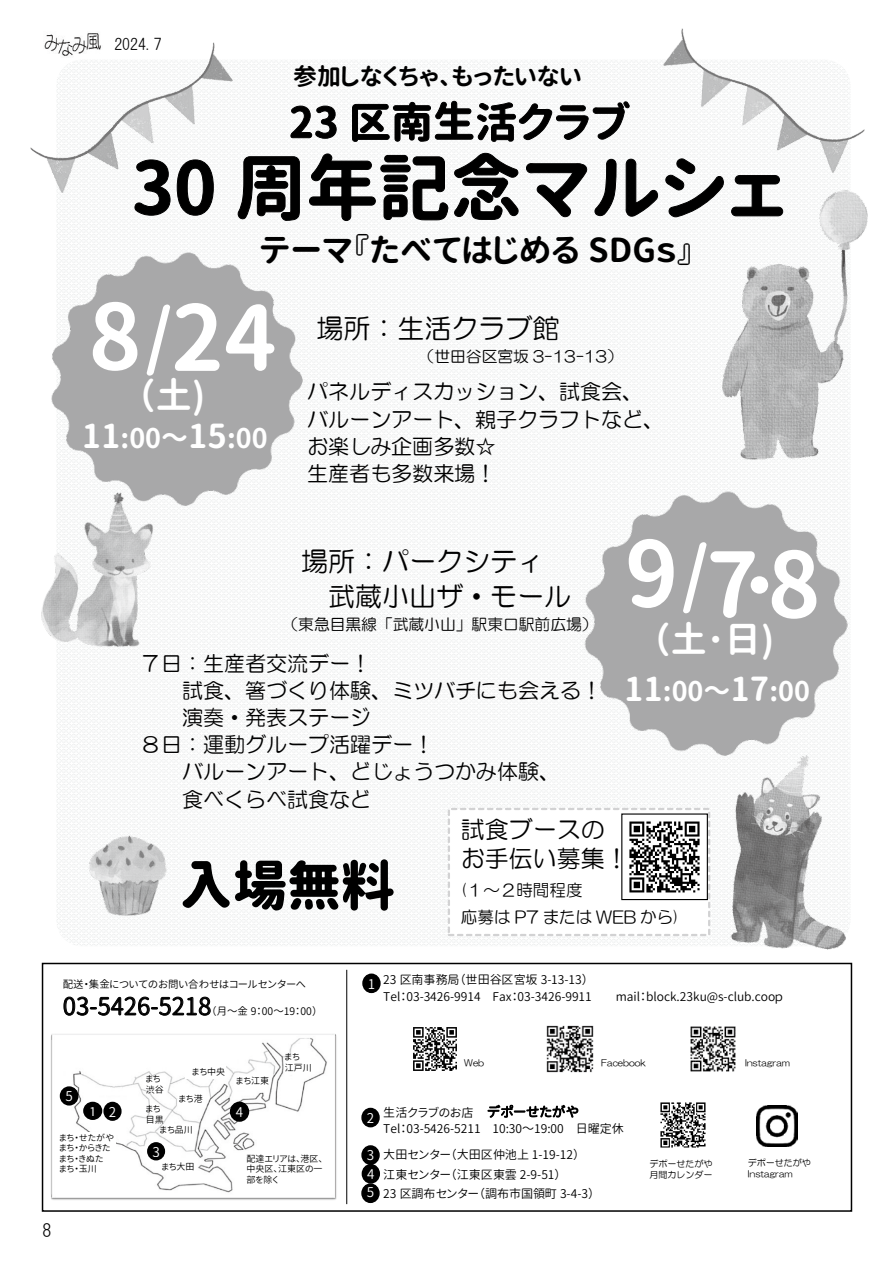
<style>
.page{position:relative;width:893px;height:1263px;background:#fff}
.page>*{position:absolute;margin:0;border:0;box-sizing:border-box;transform-origin:0 0}
.t1{font:90px "Gen Jyuu Gothic X P Bold";color:#fff}
.t2{font:54px "Gen Jyuu Gothic X P Heavy";color:#000}
.t3{font:36px "Gen Jyuu Gothic X P Bold";color:#fff}
.t4{font:33px "Gen Jyuu Gothic X P Bold";color:#000}
.t5{font:27px/35.1px "HG Maru Gothic MPRO";color:#000}
.t6{font:27px "Gen Jyuu Gothic X P Bold";color:#fff}
.t7{font:24px "Gen Jyuu Gothic X P Bold";color:#000}
.t8{font:24px/28.5px "HG Maru Gothic MPRO";color:#000}
.t9{font:24px "Gen Jyuu Gothic X P Normal";color:#000}
.t10{font:21px/27.3px "HG Maru Gothic MPRO";color:#000}
.t11{font:18px "HG Gothic M";color:#000}
.t12{font:16.5px/27px "HG Maru Gothic MPRO";color:#000}
.t13{font:15.9px "HG Maru Gothic MPRO";letter-spacing:-.005em;color:#000}
.t14{font:15.9px "HG Gothic M";color:#000}
.t15{font:13.5px "Gen Jyuu Gothic X P Normal";color:#fff}
.t16{font:12px/19.8px "Gen Jyuu Gothic X P Normal";color:#000}
.t17{font:10.5px "Gen Jyuu Gothic X P Normal";letter-spacing:.005em;color:#000}
.t18{font:9px/10.5px "Gen Jyuu Gothic X P Normal";color:#000}
.t19{font:9px/10.6px "HG Maru Gothic MPRO";color:#000}
.s1{font-size:72px}
.s2{font-size:33px}
.s3{font-size:13.5px}
</style>
<div class="page">
<img style="left:46px;top:33px;width:53px;height:9px">
<hr style="left:346px;top:970px;width:1px;height:234px;background:#000">
<div style="left:42px;top:963px;width:810px;height:249px;border:2px solid #000"></div>
<img style="left:54px;top:965px;width:287px;height:1px">
<div style="left:362px;top:1108px;width:17px;height:19px;background:#000;border-radius:50%"></div>
<div style="left:361px;top:1108px;width:19px;height:19px;border:2px solid #000;border-radius:50%"></div>
<div style="left:362px;top:1184px;width:17px;height:18px;background:#000;border-radius:50%"></div>
<div style="left:361px;top:1183px;width:19px;height:20px;border:2px solid #000;border-radius:50%"></div>
<div style="left:362px;top:1165px;width:17px;height:18px;background:#000;border-radius:50%"></div>
<div style="left:362px;top:1164px;width:18px;height:19px;border:2px solid #000;border-radius:50%"></div>
<div style="left:362px;top:1146px;width:17px;height:18px;background:#000;border-radius:50%"></div>
<div style="left:361px;top:1145px;width:19px;height:20px;border:2px solid #000;border-radius:50%"></div>
<div style="left:363px;top:974px;width:17px;height:18px;background:#000;border-radius:50%"></div>
<div style="left:362px;top:973px;width:19px;height:20px;border:2px solid #000;border-radius:50%"></div>
<img style="left:660px;top:1102px;width:46px;height:46px">
<img style="left:51px;top:1034px;width:286px;height:166px">
<img style="left:59px;top:1132px;width:56px;height:52px">
<img style="left:151px;top:1158px;width:70px;height:15px">
<img style="left:149px;top:1121px;width:60px;height:17px">
<img style="left:146px;top:1074px;width:31px;height:60px">
<img style="left:168px;top:1090px;width:50px;height:12px">
<img style="left:225px;top:1072px;width:61px;height:15px">
<img style="left:274px;top:1052px;width:55px;height:24px">
<div style="left:186px;top:1065px;width:40px;height:13px;background:#fff"></div>
<div style="left:61px;top:1087px;width:17px;height:18px;background:#000;border-radius:50%"></div>
<div style="left:60px;top:1086px;width:19px;height:19px;border:2px solid #000;border-radius:50%"></div>
<div style="left:231px;top:1102px;width:17px;height:19px;background:#000;border-radius:50%"></div>
<div style="left:230px;top:1101px;width:19px;height:21px;border:2px solid #000;border-radius:50%"></div>
<div style="left:148px;top:1143px;width:16px;height:17px;background:#000;border-radius:50%"></div>
<div style="left:147px;top:1142px;width:18px;height:18px;border:2px solid #000;border-radius:50%"></div>
<div style="left:104px;top:1102px;width:17px;height:18px;background:#000;border-radius:50%"></div>
<div style="left:103px;top:1102px;width:19px;height:19px;border:2px solid #000;border-radius:50%"></div>
<div style="left:84px;top:1102px;width:18px;height:17px;background:#000;border-radius:50%"></div>
<div style="left:83px;top:1102px;width:19px;height:18px;border:2px solid #000;border-radius:50%"></div>
<img style="left:236px;top:1153px;width:100px;height:34px">
<img style="left:413px;top:1027px;width:44px;height:44px">
<img style="left:546px;top:1025px;width:48px;height:48px">
<img style="left:690px;top:1026px;width:46px;height:46px">
<img style="left:756px;top:1106px;width:41px;height:41px">
<div style="left:56px;top:60px;width:794px;height:886px;background:#f9fafa;border-radius:26px"></div>
<img style="left:41px;top:507px;width:112px;height:140px">
<img style="left:722px;top:190px;width:146px;height:270px">
<img style="left:30px;top:42px;width:203px;height:151px">
<img style="left:663px;top:28px;width:202px;height:145px">
<svg style="left:291px;top:101px;width:339px;height:41px"></svg>
<svg style="left:135px;top:153px;width:648px;height:68px"></svg>
<img style="left:51px;top:252px;width:252px;height:255px">
<img style="left:584px;top:491px;width:264px;height:265px">
<img style="left:724px;top:751px;width:124px;height:199px">
<img style="left:88px;top:835px;width:79px;height:81px">
<div style="left:449px;top:809px;width:260px;height:126px;background:#fff"></div>
<div style="left:448px;top:808px;width:262px;height:128px;border:2px dashed #d2d2d3"></div>
<img style="left:629px;top:821px;width:71px;height:72px">
<div style="left:621px;top:813px;width:87px;height:87px;border:1px solid #000"></div>
<h3 class="t14" style="left:114px;top:36px;width:49px">2024.7</h3>
<h3 class="t7" style="left:293px;top:59px;width:290px">参加しなくちゃ、もったいない</h3>
<h3 class="t4" style="left:259px;top:225px;width:435px">テーマ『たべてはじめる SDGｓ』</h3>
<h1 class="t1" style="left:89px;top:272px;width:190px">8<span class="s1">/</span>24</h1>
<h3 class="t3" style="left:138px;top:369px;width:69px">（土)</h3>
<h3 class="t6" style="left:82px;top:418px;width:187px"><span class="s2">11</span>:00～<span class="s2">15</span>:00</h3>
<h3 class="t5" style="left:317px;top:311px;width:244px">場所：生活クラブ館</h3>
<h3 class="t13" style="left:419px;top:348px;width:206px">（世田谷区宮坂 3-13-13）</h3>
<h3 class="t10" style="left:307px;top:378px;width:358px">パネルディスカッション、試食会、バルーンアート、親子クラフトなど、お楽しみ企画多数☆<br>生産者も多数来場！</h3>
<h3 class="t5" style="left:328px;top:544px;width:244px;text-indent:-27px">場所：パークシティ武蔵小山ザ・モール</h3>
<h3 class="t13" style="left:282px;top:616px;width:317px">（東急目黒線「武蔵小山」駅東口駅前広場）</h3>
<h3 class="t10" style="left:140px;top:649px;width:233px">７日：生産者交流デー！</h3>
<h3 class="t10" style="left:182px;top:676px;width:421px">試食、箸づくり体験、ミツバチにも会える！</h3>
<h3 class="t10" style="left:182px;top:704px;width:191px">演奏・発表ステージ</h3>
<h3 class="t10" style="left:140px;top:731px;width:296px">８日：運動グループ活躍デー！</h3>
<h3 class="t10" style="left:182px;top:758px;width:380px">バルーンアート、どじょうつかみ体験、</h3>
<h3 class="t10" style="left:182px;top:786px;width:191px">食べくらべ試食など</h3>
<h1 class="t1" style="left:625px;top:508px;width:55px">9</h1>
<h1 class="t1" style="left:681px;top:519px;width:141px"><sup>/</sup>7･8</h1>
<h3 class="t3" style="left:653px;top:614px;width:123px">（土･日)</h3>
<h3 class="t6" style="left:624px;top:672px;width:187px"><span class="s2">11</span>:00～<span class="s2">17</span>:00</h3>
<h2 class="t2" style="left:179px;top:845px;width:217px">入場無料</h2>
<h3 class="t8" style="left:461px;top:815px;width:169px">試食ブースのお手伝い募集！</h3>
<h3 class="t12" style="left:461px;top:877px;width:220px">(１～２時間程度<br>応募は P7 または WEB から)</h3>
<p class="t17" style="left:63px;top:976px;width:245px">配送・集金についてのお問い合わせはコールセンターへ</p>
<h3 class="t9" style="left:63px;top:989px;width:150px">03-5426-5218</h3>
<p class="t17" style="left:212px;top:1003px;width:107px">（月～金 9：00～19：00）</p>
<p class="t15" style="left:368px;top:974px;width:9px">1</p>
<p class="t16" style="left:383px;top:971px;width:210px;line-height:17px">23 区南事務局（世田谷区宮坂 3-13-13）<br>Tel：03-3426-9914 Fax：03-3426-9911</p>
<p class="t16" style="left:616px;top:987px;width:169px">mail：block.23ku@s-club.cooｐ</p>
<p class="t15" style="left:66px;top:1086px;width:9px">5</p>
<p class="t15" style="left:89px;top:1102px;width:29px">1 2</p>
<p class="t18" style="left:59px;top:1132px;width:56px">まち・せたがやまち・からきたまち・きぬた<br>まち・玉川</p>
<h3 class="t11" style="left:42px;top:1221px;width:10px">8</h3>
<p class="t18" style="left:285px;top:1052px;width:16px">まち</p>
<p class="t19" style="left:464px;top:1057px;width:22px">Web</p>
<p class="t19" style="left:601px;top:1057px;width:46px">Facebook</p>
<p class="t19" style="left:745px;top:1057px;width:47px">Instagram</p>
<p class="t18" style="left:192px;top:1066px;width:34px">まち中央</p>
<p class="t18" style="left:285px;top:1062px;width:28px">江戸川</p>
<p class="t18" style="left:146px;top:1073px;width:19px">まち渋谷</p>
<p class="t18" style="left:146px;top:1102px;width:19px;line-height:11.1px">まち目黒</p>
<p class="t18" style="left:236px;top:1075px;width:34px">まち江東</p>
<p class="t18" style="left:179px;top:1093px;width:25px">まち港</p>
<p class="t16" style="left:383px;top:1104px;width:242px;line-height:16.5px">生活クラブのお店 <span class="s3">デポーせたがや<br></span>Tel：03-5426-5211 10:30～19:00 日曜定休</p>
<p class="t16" style="left:383px;top:1144px;width:212px">大田センター（大田区仲池上 1-19-12）江東センター（江東区東雲 2-9-51）<br>23 区調布センター（調布市国領町 3-4-3）</p>
<p class="t15" style="left:236px;top:1102px;width:9px">4</p>
<p class="t15" style="left:367px;top:1108px;width:9px">2</p>
<p class="t18" style="left:160px;top:1125px;width:34px">まち品川</p>
<p class="t15" style="left:152px;top:1142px;width:9px">3</p>
<p class="t15" style="left:367px;top:1145px;width:9px">3</p>
<p class="t18" style="left:247px;top:1153px;width:78px;text-align:justify">配達エリアは、港区、中央区、江東区の一部を除く</p>
<p class="t19" style="left:748px;top:1157px;width:64px">デポーせたがや<br>Instagram</p>
<p class="t19" style="left:650px;top:1158px;width:64px">デポーせたがや月間カレンダー</p>
<p class="t18" style="left:162px;top:1161px;width:34px">まち大田</p>
<p class="t15" style="left:367px;top:1164px;width:9px">4</p>
<p class="t15" style="left:367px;top:1182px;width:9px">5</p>
</div>
